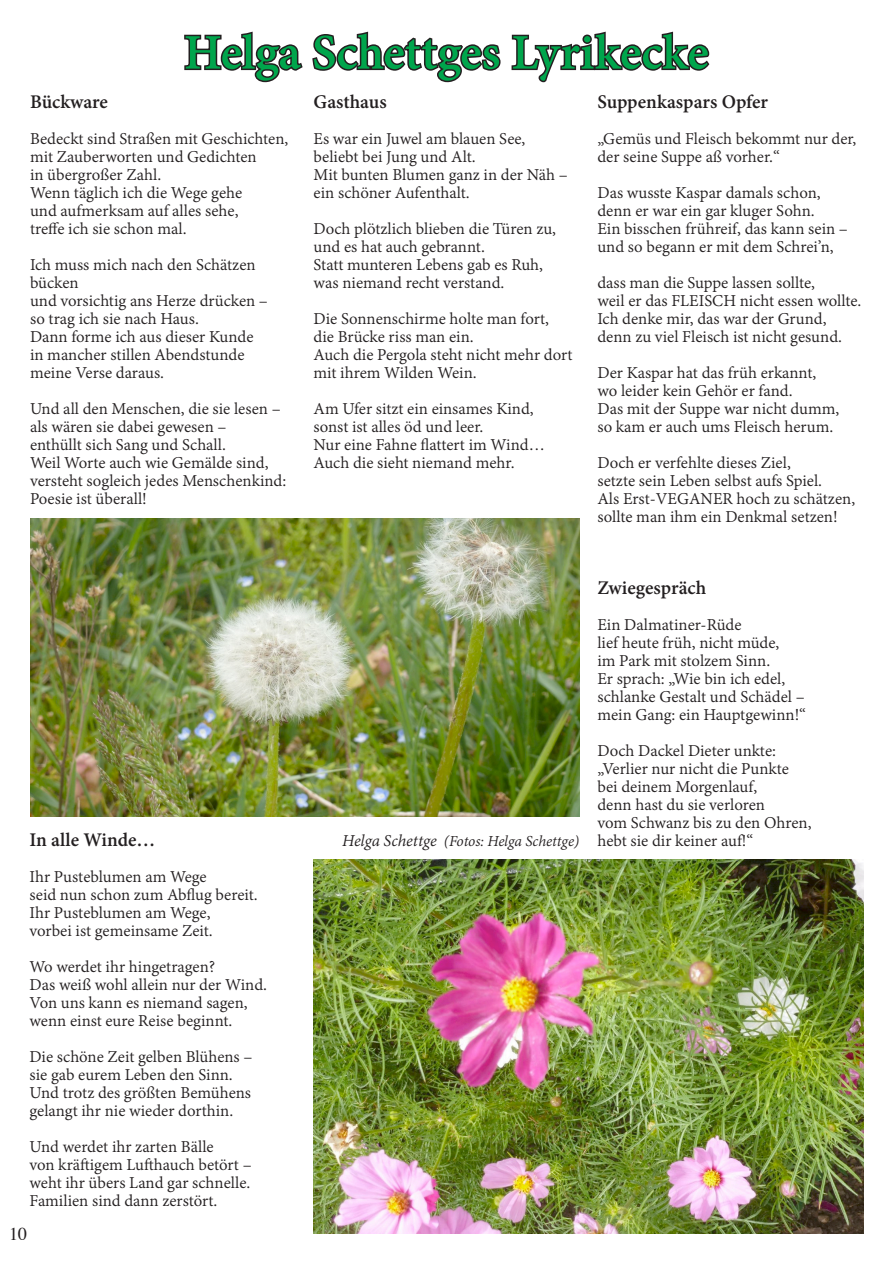
<style>
.page{position:relative;width:893px;height:1263px;background:#fff}
.page>*{position:absolute;margin:0;border:0;box-sizing:border-box;transform-origin:0 0}
.t1{font:700 54px "Adobe Devanagari";letter-spacing:-.005em;color:#00a54c}
.t2{font:700 21px "Adobe Devanagari";color:#231f20}
.t3{font:18px/18px "Adobe Devanagari";color:#231f20}
.t4{font:18px "Times";color:#231f20}
.t5{font:italic 16.5px "Adobe Devanagari";letter-spacing:-.01em;color:#231f20}
.s1{font-size:18px}
</style>
<div class="page">
<svg style="left:184px;top:31px;width:119px;height:52px"></svg>
<svg style="left:312px;top:31px;width:189px;height:52px"></svg>
<svg style="left:511px;top:31px;width:199px;height:52px"></svg>
<img style="left:30px;top:519px;width:549px;height:297px">
<img style="left:313px;top:859px;width:550px;height:374px">
<h1 class="t1" style="left:184px;top:22px;width:527px">Helga Schettges Lyrikecke</h1>
<p class="t2" style="left:30px;top:90px;width:80px">Bückware</p>
<p class="t3" style="left:30px;top:131px;width:260px">Bedeckt sind Straßen mit Geschichten, mit Zauberworten und Gedichten<br>in übergroßer Zahl.<br>Wenn täglich ich die Wege gehe<br>und aufmerksam auf alles sehe,<br>treffe ich sie schon mal.</p>
<p class="t3" style="left:30px;top:257px;width:239px">Ich muss mich nach den Schätzen bücken<br>und vorsichtig ans Herze drücken – so trag ich sie nach Haus.<br>Dann forme ich aus dieser Kunde in mancher stillen Abendstunde meine Verse daraus.</p>
<p class="t3" style="left:30px;top:401px;width:258px">Und all den Menschen, die sie lesen – als wären sie dabei gewesen –<br>enthüllt sich Sang und Schall.<br>Weil Worte auch wie Gemälde sind, versteht sogleich jedes Menschenkind:<br>Poesie ist überall!</p>
<p class="t2" style="left:30px;top:828px;width:128px">In alle Winde…</p>
<p class="t3" style="left:30px;top:869px;width:230px">Ihr Pusteblumen am Wege<br>seid nun schon zum Abflug bereit.<br>Ihr Pusteblumen am Wege,<br>vorbei ist gemeinsame Zeit.</p>
<p class="t3" style="left:30px;top:959px;width:239px">Wo werdet ihr hingetragen?<br>Das weiß wohl allein nur der Wind.<br>Von uns kann es niemand sagen, wenn einst eure Reise beginnt.</p>
<p class="t3" style="left:30px;top:1049px;width:224px">Die schöne Zeit gelben Blühens – sie gab eurem Leben den Sinn.<br>Und trotz des größten Bemühens gelangt ihr nie wieder dorthin.</p>
<p class="t3" style="left:30px;top:1139px;width:224px">Und werdet ihr zarten Bälle<br>von kräftigem Lufthauch betört – weht ihr übers Land gar schnelle.<br>Familien sind dann zerstört.</p>
<p class="t4" style="left:9px;top:1217px;width:19px">10</p>
<p class="t2" style="left:314px;top:90px;width:75px">Gasthaus</p>
<p class="t3" style="left:314px;top:131px;width:256px">Es war ein Juwel am blauen See, beliebt bei Jung und Alt.<br>Mit bunten Blumen ganz in der Näh – ein schöner Aufenthalt.</p>
<p class="t3" style="left:314px;top:221px;width:244px">Doch plötzlich blieben die Türen zu, und es hat auch gebrannt.<br>Statt munteren Lebens gab es Ruh, was niemand recht verstand.</p>
<p class="t3" style="left:314px;top:311px;width:260px">Die Sonnenschirme holte man fort, die Brücke riss man ein.<br>Auch die Pergola steht nicht mehr dort mit ihrem Wilden Wein.</p>
<p class="t3" style="left:314px;top:401px;width:233px">Am Ufer sitzt ein einsames Kind, sonst ist alles öd und leer.<br>Nur eine Fahne flattert im Wind…<br>Auch die sieht niemand mehr.</p>
<p class="t2" style="left:597px;top:90px;width:172px">Suppenkaspars Opfer</p>
<p class="t3" style="left:597px;top:131px;width:261px">„Gemüs und Fleisch bekommt nur der, der seine Suppe aß vorher.“</p>
<p class="t3" style="left:597px;top:185px;width:252px">Das wusste Kaspar damals schon, denn er war ein gar kluger Sohn.<br>Ein bisschen frühreif, das kann sein – und so begann er mit dem Schrei’n,</p>
<p class="t3" style="left:597px;top:275px;width:266px">dass man die Suppe lassen sollte,<br>weil er das FLEISCH nicht essen wollte.<br>Ich denke mir, das war der Grund, denn zu viel Fleisch ist nicht gesund.</p>
<p class="t3" style="left:597px;top:365px;width:244px">Der Kaspar hat das früh erkannt, wo leider kein Gehör er fand.<br>Das mit der Suppe war nicht dumm, so kam er auch ums Fleisch herum.</p>
<p class="t3" style="left:597px;top:455px;width:259px">Doch er verfehlte dieses Ziel,<br>setzte sein Leben selbst aufs Spiel.<br>Als Erst-VEGANER hoch zu schätzen, sollte man ihm ein Denkmal setzen!</p>
<p class="t5" style="left:342px;top:832px;width:239px"><span class="s1">Helga Schettge</span> (Fotos: Helga Schettge)</p>
<p class="t2" style="left:597px;top:576px;width:110px">Zwiegespräch</p>
<p class="t3" style="left:597px;top:617px;width:210px">Ein Dalmatiner-Rüde<br>lief heute früh, nicht müde,<br>im Park mit stolzem Sinn.<br>Er sprach: „Wie bin ich edel, schlanke Gestalt und Schädel – mein Gang: ein Hauptgewinn!“</p>
<p class="t3" style="left:597px;top:743px;width:216px">Doch Dackel Dieter unkte: „Verlier nur nicht die Punkte bei deinem Morgenlauf,<br>denn hast du sie verloren<br>vom Schwanz bis zu den Ohren, hebt sie dir keiner auf!“</p>
</div>
